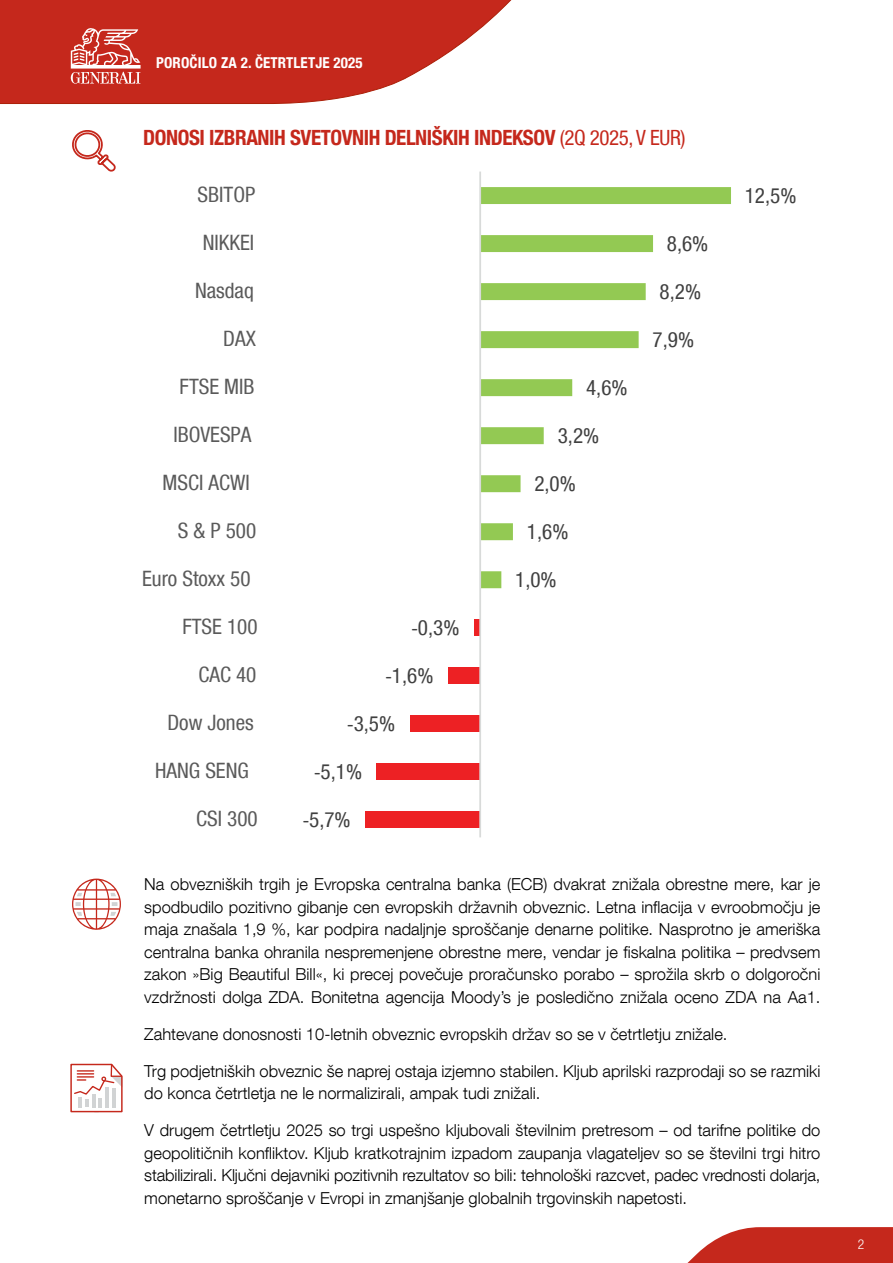
<style>
.page{position:relative;width:893px;height:1263px;background:#fff}
.page>*{position:absolute;margin:0;border:0;box-sizing:border-box;transform-origin:0 0}
.t1{font:condensed 21.15px "Helvetica Neue LT Com";color:#5a5a5a}
.t2{font:condensed 21.15px "Helvetica Neue LT Com";color:#404040}
.t3{font:700 condensed 21px "Helvetica Neue LT Com";letter-spacing:-.02em;color:#c5281c}
.t4{font:300 16.5px/22.5px "Helvetica Neue LT Com";color:#000;text-align:justify}
.t5{font:700 condensed 15px "Helvetica Neue LT Com";letter-spacing:.01em;color:#fff}
.t6{font:300 condensed 13.5px "Helvetica Neue LT Com";color:#fff}
.s1{font-weight:400}
.s2{font-family:"Calibri";font-stretch:normal}
</style>
<div class="page">
<svg style="left:687px;top:1227px;width:206px;height:36px;background:#cb4136"></svg>
<svg style="left:0;top:0;width:512px;height:104px;background:#cd483d"></svg>
<svg style="left:71px;top:28px;width:70px;height:56px;background:#d76c64"></svg>
<svg style="left:72px;top:130px;width:44px;height:42px"></svg>
<div style="left:365px;top:811px;width:115px;height:17px;background:#ed2124"></div>
<div style="left:377px;top:763px;width:103px;height:17px;background:#ed2124"></div>
<div style="left:410px;top:715px;width:70px;height:17px;background:#ed2124"></div>
<div style="left:448px;top:667px;width:32px;height:17px;background:#ed2124"></div>
<div style="left:474px;top:619px;width:6px;height:17px;background:#ed2124"></div>
<svg style="left:481px;top:187px;width:250px;height:401px"></svg>
<hr style="left:479px;top:172px;width:2px;height:665px;background:#d8dad9">
<svg style="left:72px;top:878px;width:49px;height:52px"></svg>
<svg style="left:70px;top:1063px;width:53px;height:50px"></svg>
<p class="t5" style="left:156px;top:54px;width:208px">POROČILO ZA 2. ČETRTLETJE 2025</p>
<p class="t3" style="left:143px;top:125px;width:544px">DONOSI IZBRANIH SVETOVNIH DELNIŠKIH INDEKSOV <span class="s1">(2Q 2025, V EUR)</span></p>
<p class="t1" style="left:198px;top:182px;width:59px">SBITOP</p>
<p class="t1" style="left:203px;top:230px;width:53px">NIKKEI</p>
<p class="t2" style="left:667px;top:231px;width:43px">8,6%</p>
<p class="t1" style="left:195px;top:278px;width:60px">Nasdaq</p>
<p class="t2" style="left:660px;top:279px;width:43px">8,2%</p>
<p class="t1" style="left:223px;top:326px;width:34px">DAX</p>
<p class="t2" style="left:653px;top:327px;width:43px">7,9%</p>
<p class="t1" style="left:180px;top:374px;width:76px">FTSE MIB</p>
<p class="t2" style="left:586px;top:375px;width:43px">4,6%</p>
<p class="t1" style="left:173px;top:422px;width:80px">IBOVESPA</p>
<p class="t2" style="left:558px;top:423px;width:43px">3,2%</p>
<p class="t1" style="left:163px;top:470px;width:89px">MSCI ACWI</p>
<p class="t2" style="left:534px;top:471px;width:43px">2,0%</p>
<p class="t1" style="left:178px;top:518px;width:80px">S &amp; P 500</p>
<p class="t2" style="left:527px;top:519px;width:43px">1,6%</p>
<p class="t1" style="left:142px;top:566px;width:110px">Euro Stoxx 50</p>
<p class="t2" style="left:515px;top:567px;width:43px">1,0%</p>
<p class="t1" style="left:182px;top:614px;width:77px">FTSE 100</p>
<p class="t2" style="left:411px;top:615px;width:50px"><span class="s2">-</span>0,3%</p>
<p class="t1" style="left:198px;top:662px;width:60px">CAC 40</p>
<p class="t2" style="left:385px;top:663px;width:50px"><span class="s2">-</span>1,6%</p>
<p class="t1" style="left:168px;top:710px;width:88px">Dow Jones</p>
<p class="t2" style="left:347px;top:711px;width:50px"><span class="s2">-</span>3,5%</p>
<p class="t1" style="left:155px;top:758px;width:95px">HANG SENG</p>
<p class="t2" style="left:314px;top:759px;width:50px"><span class="s2">-</span>5,1%</p>
<p class="t1" style="left:196px;top:806px;width:63px">CSI 300</p>
<p class="t2" style="left:303px;top:807px;width:50px"><span class="s2">-</span>5,7%</p>
<p class="t2" style="left:745px;top:183px;width:53px">12,5%</p>
<p class="t4" style="left:144px;top:873px;width:678px">Na obvezniških trgih je Evropska centralna banka (ECB) dvakrat znižala obrestne mere, kar je spodbudilo pozitivno gibanje cen evropskih državnih obveznic. Letna inflacija v evroobmočju je maja znašala 1,9 %, kar podpira nadaljnje sproščanje denarne politike. Nasprotno je ameriška centralna banka ohranila nespremenjene obrestne mere, vendar je fiskalna politika – predvsem zakon »Big Beautiful Bill«, ki precej povečuje proračunsko porabo – sprožila skrb o dolgoročni vzdržnosti dolga ZDA. Bonitetna agencija Moody’s je posledično znižala oceno ZDA na Aa1.</p>
<p class="t4" style="left:144px;top:1022px;width:585px">Zahtevane donosnosti 10-letnih obveznic evropskih držav so se v četrtletju znižale.</p>
<p class="t4" style="left:144px;top:1059px;width:678px">Trg podjetniških obveznic še naprej ostaja izjemno stabilen. Kljub aprilski razprodaji so se razmiki do konca četrtletja ne le normalizirali, ampak tudi znižali.</p>
<p class="t4" style="left:144px;top:1119px;width:678px">V drugem četrtletju 2025 so trgi uspešno kljubovali številnim pretresom – od tarifne politike do geopolitičnih konfliktov. Kljub kratkotrajnim izpadom zaupanja vlagateljev so se številni trgi hitro stabilizirali. Ključni dejavniki pozitivnih rezultatov so bili: tehnološki razcvet, padec vrednosti dolarja, monetarno sproščanje v Evropi in zmanjšanje globalnih trgovinskih napetosti.</p>
<p class="t6" style="left:858px;top:1237px;width:8px">2</p>
</div>
